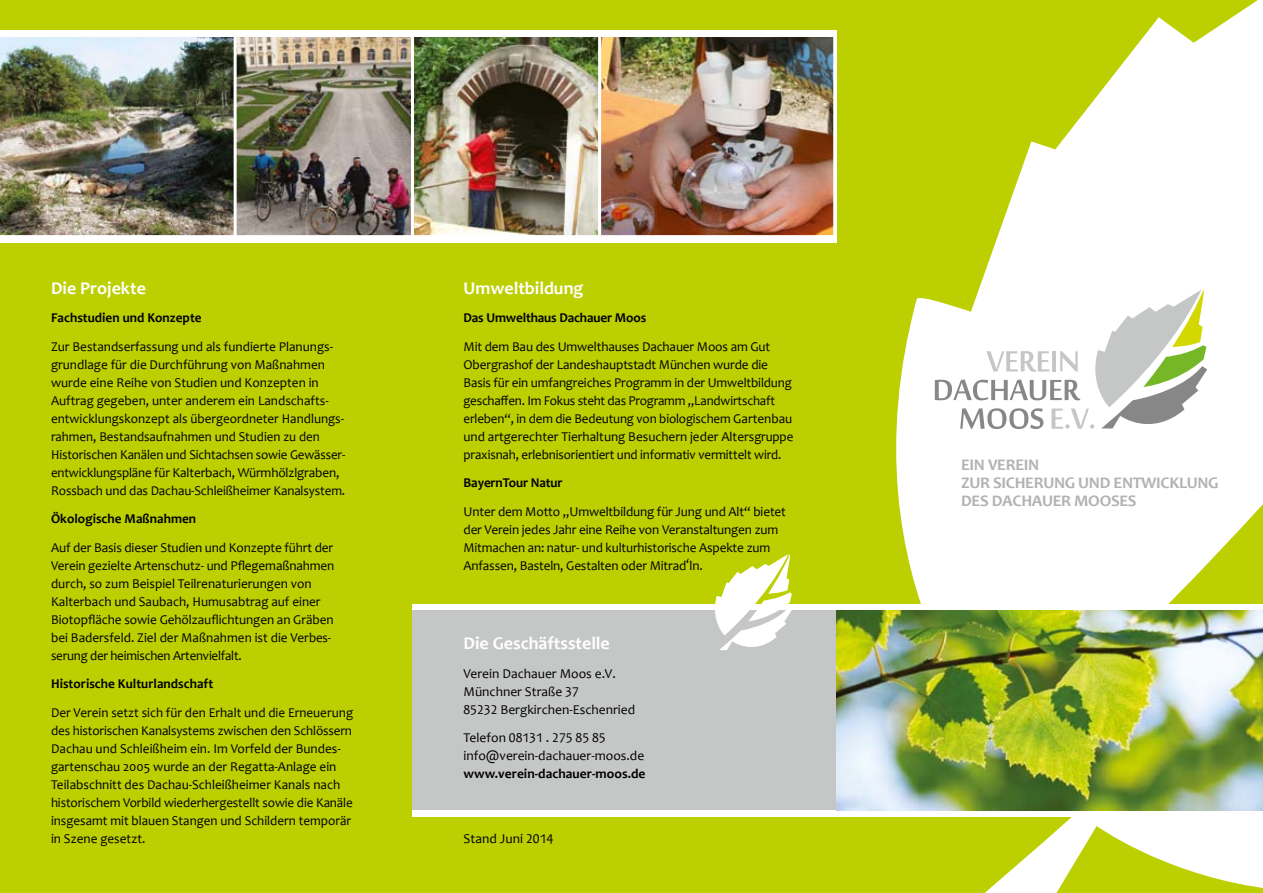
<style>
.page{position:relative;width:1263px;height:893px;background:#bccf00}
.page>*{position:absolute;margin:0;border:0;box-sizing:border-box;transform-origin:0 0}
.t1{font:700 18px "Candara";color:#fff}
.t2{font:700 16.2px/18px "Candara";letter-spacing:-.02em;color:#b1b2b3}
.t3{font:13.5px/18px "Candara";letter-spacing:-.01em;color:#000}
.s1{font-weight:700}
</style>
<div class="page">
<svg style="left:944px;top:816px;width:319px;height:77px"></svg>
<svg style="left:896px;top:0;width:367px;height:604px;fill:#fff"></svg>
<svg style="left:935px;top:289px;width:272px;height:140px;background:#e3e6da"></svg>
<div style="left:412px;top:604px;width:851px;height:212px;background:#fff"></div>
<div style="left:412px;top:610px;width:851px;height:200px;background:#c5c6c6"></div>
<svg style="left:715px;top:554px;width:77px;height:96px"></svg>
<div style="left:0;top:30px;width:836px;height:212px;background:#fff"></div>
<img style="left:601px;top:38px;width:231px;height:196px">
<div style="left:565px;top:34px;width:271px;height:204px;border:3px solid #fff"></div>
<img style="left:237px;top:38px;width:174px;height:196px">
<div style="left:215px;top:34px;width:207px;height:204px;border:3px solid #fff"></div>
<img style="left:415px;top:38px;width:182px;height:196px">
<div style="left:411px;top:34px;width:190px;height:204px;border:3px solid #fff"></div>
<img style="left:0;top:34px;width:237px;height:204px">
<img style="left:836px;top:610px;width:427px;height:200px">
<p class="t1" style="left:51px;top:277px;width:96px">Die Projekte</p>
<p class="t3" style="left:51px;top:303px;width:283px;line-height:28.5px"><span class="s1">Fachstudien und Konzepte<br></span>Zur Bestandserfassung und als fundierte Planungs-</p>
<p class="t3" style="left:51px;top:355px;width:296px">grundlage für die Durchführung von Maßnahmen wurde eine Reihe von Studien und Konzepten in Auftrag gegeben, unter anderem ein Landschafts&shy;entwicklungskonzept als übergeordneter Handlungs&shy;rahmen, Bestandsaufnahmen und Studien zu den Historischen Kanälen und Sichtachsen sowie Gewässer&shy;entwicklungspläne für Kalterbach, Würmhölzlgraben, Rossbach und das Dachau-Schleißheimer Kanalsystem.</p>
<p class="t3" style="left:51px;top:504px;width:284px;line-height:28.5px"><span class="s1">Ökologische Maßnahmen<br></span>Auf der Basis dieser Studien und Konzepte führt der</p>
<p class="t3" style="left:51px;top:556px;width:285px">Verein gezielte Artenschutz- und Pflegemaßnahmen durch, so zum Beispiel Teilrenaturierungen von Kalterbach und Saubach, Humusabtrag auf einer Biotopfläche sowie Gehölzauflichtungen an Gräben bei Badersfeld. Ziel der Maßnahmen ist die Verbes&shy;serung der heimischen Artenvielfalt.</p>
<p class="t3" style="left:51px;top:669px;width:304px;line-height:28.5px"><span class="s1">Historische Kulturlandschaft<br></span>Der Verein setzt sich für den Erhalt und die Erneuerung</p>
<p class="t3" style="left:51px;top:721px;width:303px">des historischen Kanalsystems zwischen den Schlössern Dachau und Schleißheim ein. Im Vorfeld der Bundes&shy;gartenschau 2005 wurde an der Regatta-Anlage ein Teilabschnitt des Dachau-Schleißheimer Kanals nach historischem Vorbild wiederhergestellt sowie die Kanäle insgesamt mit blauen Stangen und Schildern temporär in Szene gesetzt.</p>
<p class="t1" style="left:463px;top:277px;width:121px">Umweltbildung</p>
<p class="t3" style="left:463px;top:303px;width:308px;line-height:28.5px"><span class="s1">Das Umwelthaus Dachauer Moos<br></span>Mit dem Bau des Umwelthauses Dachauer Moos am Gut</p>
<p class="t3" style="left:463px;top:355px;width:331px">Obergrashof der Landeshauptstadt München wurde die Basis für ein umfangreiches Programm in der Umweltbildung geschaffen. Im Fokus steht das Programm „Landwirtschaft erleben“, in dem die Bedeutung von biologischem Gartenbau und artgerechter Tierhaltung Besuchern jeder Altersgruppe praxisnah, erlebnisorientiert und informativ vermittelt wird.</p>
<p class="t3" style="left:463px;top:468px;width:324px;line-height:28.5px"><span class="s1">BayernTour Natur<br></span>Unter dem Motto „Umweltbildung für Jung und Alt“ bietet</p>
<p class="t3" style="left:463px;top:520px;width:316px">der Verein jedes Jahr eine Reihe von Veranstaltungen zum<br>Mitmachen an: natur- und kulturhistorische Aspekte zum<br>Anfassen, Basteln, Gestalten oder Mitrad‘ln.</p>
<p class="t1" style="left:463px;top:632px;width:148px">Die Geschäftsstelle</p>
<p class="t3" style="left:463px;top:664px;width:173px">Verein Dachauer Moos e.V.<br>Münchner Straße 37<br>85232 Bergkirchen-Eschenried</p>
<p class="t3" style="left:463px;top:729px;width:184px">Telefon 08131 . 275 85 85 info@verein-dachauer-moos.de <span class="s1">www.verein-dachauer-moos.de</span></p>
<p class="t3" style="left:463px;top:829px;width:91px">Stand Juni 2014</p>
<p class="t2" style="left:961px;top:455px;width:259px">EIN VEREIN<br>ZUR SICHERUNG UND ENTWICKLUNG<br>DES DACHAUER MOOSES</p>
</div>
